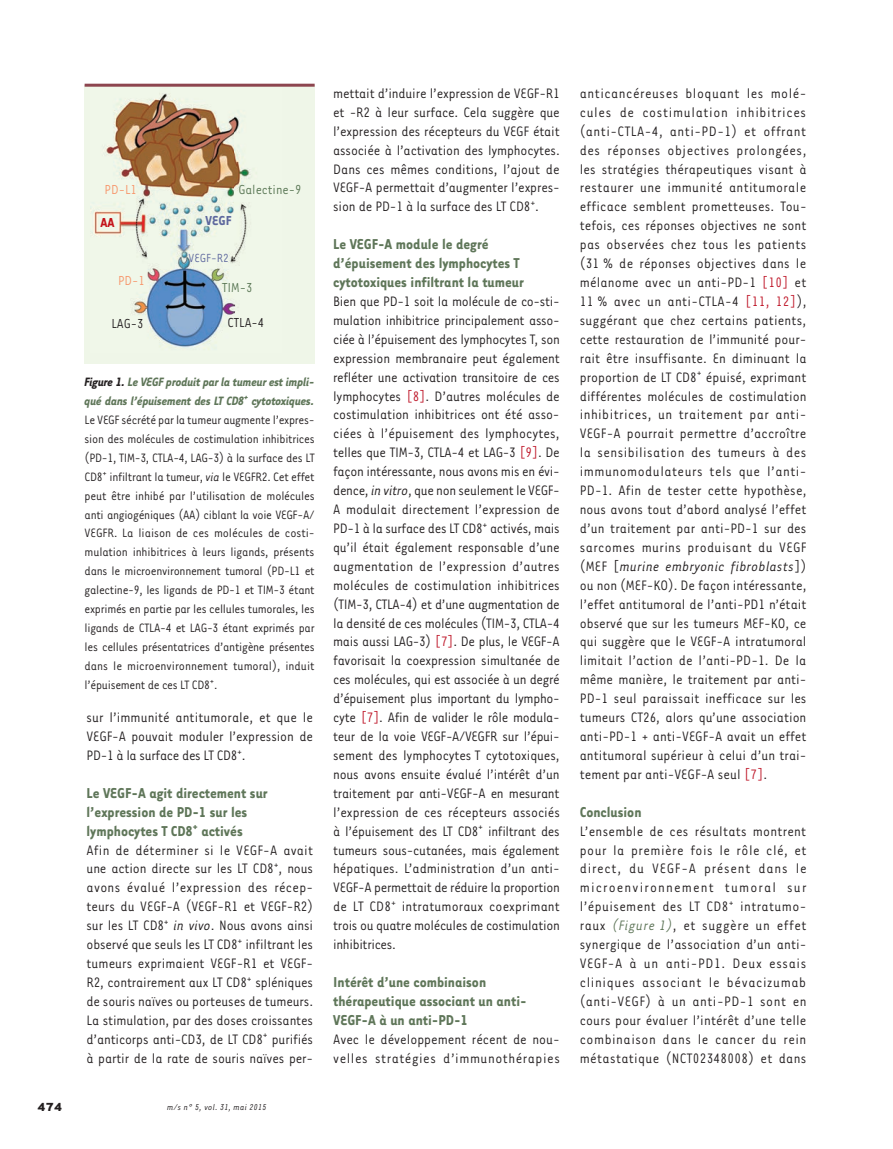
<style>
.page{position:relative;width:893px;height:1149px;background:#fff}
.page>*{position:absolute;margin:0;border:0;box-sizing:border-box;transform-origin:0 0}
.t1{font:700 16.5px/18.9px "Tarzana Narrow";color:#5f7659}
.t2{font:15.75px/18.9px "Tarzana Narrow";letter-spacing:-.01em;color:#231f20;text-align:justify}
.t3{font:15.75px/18.9px "Tarzana Narrow";letter-spacing:.035em;color:#231f20}
.t4{font:15px "Tarzana Narrow";color:#5a7755}
.t5{font:15px "Tarzana Narrow";color:#231f20}
.t6{font:15px "Tarzana Narrow";color:#f7966b}
.t7{font:700 15px "Tarzana Narrow";color:#5e689e}
.t8{font:700 15px "Tarzana Narrow";color:#c4121a}
.t9{font:13.95px/18.9px "Tarzana Narrow";color:#231f20;text-align:justify}
.t10{font:13.5px "Tarzana Narrow";color:#5e689e}
.t11{font:700 13.5px "Tarzana Wide";color:#231f20}
.t12{font:italic 9.75px "Tarzana Narrow";letter-spacing:.025em;color:#231f20}
.s1{font-weight:700;font-style:italic}
.s2{font-weight:700;font-style:italic;color:#5f7659}
.s3{font-style:italic}
.s4{color:#bf182a}
.s5{font-style:italic;color:#5f7659}
</style>
<div class="page">
<div style="left:85px;top:86px;width:230px;height:278px;background:#eff6e8"></div>
<img style="left:90px;top:93px;width:161px;height:255px">
<hr style="left:85px;top:84px;width:230px;height:3px;background:#8d454f">
<p class="t6" style="left:105px;top:180px;width:34px">PD-L1</p>
<p class="t8" style="left:101px;top:213px;width:16px">AA</p>
<p class="t6" style="left:118px;top:272px;width:28px">PD-1</p>
<p class="t4" style="left:238px;top:180px;width:64px">Galectine-9</p>
<p class="t7" style="left:206px;top:211px;width:27px">VEGF</p>
<p class="t10" style="left:189px;top:249px;width:42px">VEGF-R2</p>
<p class="t4" style="left:222px;top:278px;width:32px">TIM-3</p>
<p class="t5" style="left:111px;top:314px;width:34px">LAG-3</p>
<p class="t5" style="left:228px;top:313px;width:38px">CTLA-4</p>
<p class="t9" style="left:85px;top:372px;width:232px"><span class="s1">Figure 1.</span> <span class="s2">Le VEGF produit par la tumeur est impli&shy;qué dans l’épuisement des LT CD8</span><sup>+</sup> <span class="s2">cytotoxiques.<br></span>Le VEGF sécrété par la tumeur augmente l’expres&shy;sion des molécules de costimulation inhibitrices (PD-1, TIM-3, CTLA-4, LAG-3) à la surface des LT CD8<sup>+</sup> infiltrant la tumeur, <span class="s3">via</span> le VEGFR2. Cet effet peut être inhibé par l’utilisation de molécules anti angiogéniques (AA) ciblant la voie VEGF-A/ VEGFR. La liaison de ces molécules de costi&shy;mulation inhibitrices à leurs ligands, présents dans le microenvironnement tumoral (PD-L1 et galectine-9, les ligands de PD-1 et TIM-3 étant exprimés en partie par les cellules tumorales, les ligands de CTLA-4 et LAG-3 étant exprimés par les cellules présentatrices d’antigène présentes dans le microenvironnement tumoral), induit l’épuisement de ces LT CD8<sup>+</sup>.</p>
<p class="t2" style="left:87px;top:707px;width:228px">sur l’immunité antitumorale, et que le VEGF-A pouvait moduler l’expression de PD-1 à la surface des LT CD8<sup>+</sup>.</p>
<p class="t1" style="left:87px;top:782px;width:183px">Le VEGF-A agit directement sur l’expression de PD-1 sur les lymphocytes T CD8<sup>+</sup> activés</p>
<p class="t2" style="left:87px;top:839px;width:228px">Afin de déterminer si le VEGF-A avait une action directe sur les LT CD8<sup>+</sup>, nous avons évalué l’expression des récep&shy;teurs du VEGF-A (VEGF-R1 et VEGF-R2) sur les LT CD8<sup>+</sup> <span class="s3">in vivo</span>. Nous avons ainsi observé que seuls les LT CD8<sup>+</sup> infiltrant les tumeurs exprimaient VEGF-R1 et VEGF-R2, contrairement aux LT CD8<sup>+</sup> spléniques de souris naïves ou porteuses de tumeurs.<br>La stimulation, par des doses croissantes d’anticorps anti-CD3, de LT CD8<sup>+</sup> purifiés à partir de la rate de souris naïves per-</p>
<p class="t11" style="left:38px;top:1097px;width:26px">474</p>
<p class="t12" style="left:167px;top:1100px;width:101px">m/s n° 5, vol. 31, mai 2015</p>
<p class="t2" style="left:333px;top:83px;width:228px">mettait d’induire l’expression de VEGF-R1 et -R2 à leur surface. Cela suggère que l’expression des récepteurs du VEGF était associée à l’activation des lymphocytes.<br>Dans ces mêmes conditions, l’ajout de VEGF-A permettait d’augmenter l’expres&shy;sion de PD-1 à la surface des LT CD8<sup>+</sup>.</p>
<p class="t1" style="left:333px;top:234px;width:192px">Le VEGF-A module le degré d’épuisement des lymphocytes T cytotoxiques infiltrant la tumeur</p>
<p class="t2" style="left:333px;top:291px;width:228px">Bien que PD-1 soit la molécule de co-sti&shy;mulation inhibitrice principalement asso&shy;ciée à l’épuisement des lymphocytes T, son expression membranaire peut également refléter une activation transitoire de ces lymphocytes <span class="s4">[8]</span>. D’autres molécules de costimulation inhibitrices ont été asso&shy;ciées à l’épuisement des lymphocytes, telles que TIM-3, CTLA-4 et LAG-3 <span class="s4">[9]</span>. De façon intéressante, nous avons mis en évi&shy;dence, <span class="s3">in vitro</span>, que non seulement le VEGF-A modulait directement l’expression de PD-1 à la surface des LT CD8<sup>+</sup> activés, mais qu’il était également responsable d’une augmentation de l’expression d’autres molécules de costimulation inhibitrices (TIM-3, CTLA-4) et d’une augmentation de la densité de ces molécules (TIM-3, CTLA-4 mais aussi LAG-3) <span class="s4">[7]</span>. De plus, le VEGF-A favorisait la coexpression simultanée de ces molécules, qui est associée à un degré d’épuisement plus important du lympho&shy;cyte <span class="s4">[7]</span>. Afin de valider le rôle modula&shy;teur de la voie VEGF-A/VEGFR sur l’épui&shy;sement des lymphocytes T cytotoxiques, nous avons ensuite évalué l’intérêt d’un traitement par anti-VEGF-A en mesurant l’expression de ces récepteurs associés à l’épuisement des LT CD8<sup>+</sup> infiltrant des tumeurs sous-cutanées, mais également hépatiques. L’administration d’un anti-VEGF-A permettait de réduire la proportion de LT CD8<sup>+</sup> intratumoraux coexprimant trois ou quatre molécules de costimulation inhibitrices.</p>
<p class="t1" style="left:333px;top:971px;width:195px">Intérêt d’une combinaison thérapeutique associant un anti-<br>VEGF-A à un anti-PD-1</p>
<p class="t3" style="left:333px;top:1028px;width:228px">Avec le développement récent de nou&shy;velles stratégies d’immunothérapies</p>
<p class="t2" style="left:580px;top:83px;width:228px">anticancéreuses bloquant les molé&shy;cules de costimulation inhibitrices (anti-CTLA-4, anti-PD-1) et offrant des réponses objectives prolongées, les stratégies thérapeutiques visant à restaurer une immunité antitumorale efficace semblent prometteuses. Tou&shy;tefois, ces réponses objectives ne sont pas observées chez tous les patients (31 % de réponses objectives dans le mélanome avec un anti-PD-1 <span class="s4">[10]</span> et 11 % avec un anti-CTLA-4 <span class="s4">[11, 12]</span>), suggérant que chez certains patients, cette restauration de l’immunité pour&shy;rait être insuffisante. En diminuant la proportion de LT CD8<sup>+</sup> épuisé, exprimant différentes molécules de costimulation inhibitrices, un traitement par anti-VEGF-A pourrait permettre d’accroître la sensibilisation des tumeurs à des immunomodulateurs tels que l’anti-PD-1. Afin de tester cette hypothèse, nous avons tout d’abord analysé l’effet d’un traitement par anti-PD-1 sur des sarcomes murins produisant du VEGF (MEF [<span class="s3">murine embryonic fibroblasts</span>]) ou non (MEF-KO). De façon intéressante, l’effet antitumoral de l’anti-PD1 n’était observé que sur les tumeurs MEF-KO, ce qui suggère que le VEGF-A intratumoral limitait l’action de l’anti-PD-1. De la même manière, le traitement par anti-PD-1 seul paraissait inefficace sur les tumeurs CT26, alors qu’une association anti-PD-1 + anti-VEGF-A avait un effet antitumoral supérieur à celui d’un trai&shy;tement par anti-VEGF-A seul <span class="s4">[7]</span>.</p>
<p class="t1" style="left:580px;top:801px;width:63px">Conclusion</p>
<p class="t2" style="left:580px;top:820px;width:228px">L’ensemble de ces résultats montrent pour la première fois le rôle clé, et direct, du VEGF-A présent dans le microenvironnement tumoral sur l’épuisement des LT CD8<sup>+</sup> intratumo&shy;raux <span class="s5">(Figure 1)</span>, et suggère un effet synergique de l’association d’un anti-VEGF-A à un anti-PD1. Deux essais cliniques associant le bévacizumab (anti-VEGF) à un anti-PD-1 sont en cours pour évaluer l’intérêt d’une telle combinaison dans le cancer du rein métastatique (NCT02348008) et dans</p>
</div>
